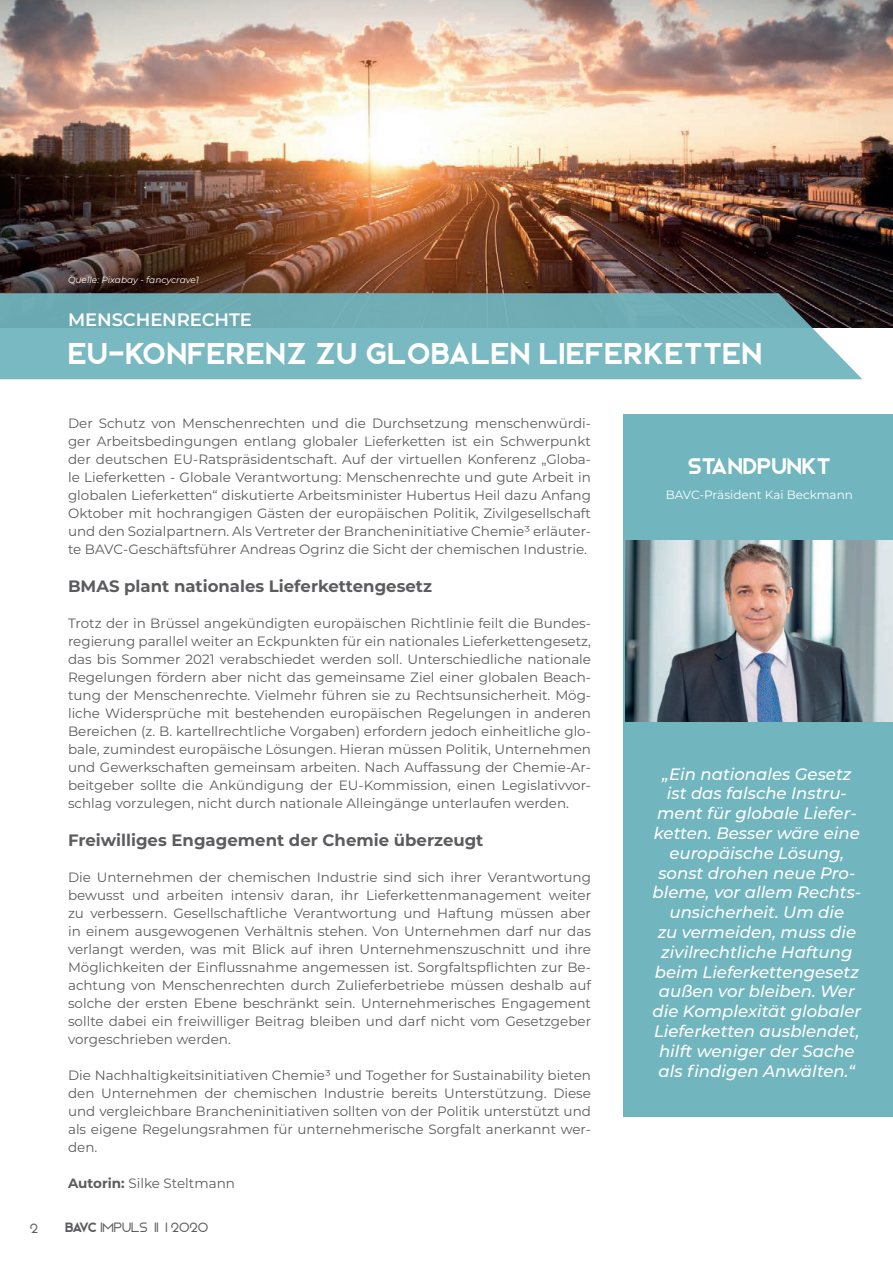
<style>
.page{position:relative;width:893px;height:1263px;background:#fff}
.page>*{position:absolute;margin:0;border:0;box-sizing:border-box;transform-origin:0 0}
.t1{font:30px "Bjorn";letter-spacing:.025em;color:#fff}
.t2{font:22.5px "Bjorn";color:#fff}
.t3{font:600 18px "Montserrat";letter-spacing:-.005em;color:#fff}
.t4{font:italic 500 16.5px/19.8px "Montserrat";color:#fff;text-align:center}
.t5{font:700 16.5px "Montserrat";color:#5c5c5f}
.t6{font:13.5px/18px "Montserrat";color:#5c5c5f;text-align:justify}
.t7{font:300 13.5px "Bjorn";color:#5c5c5f}
.t8{font:12px "Montserrat";color:#fff}
.t9{font:italic 9px "Montserrat";color:#fff}
.s1{font-weight:700}
.s2{font-weight:400}
</style>
<div class="page">
<img style="left:0;top:0;width:893px;height:327px">
<svg style="left:0;top:293px;width:862px;height:86px;background:#74b0b8"></svg>
<div style="left:623px;top:415px;width:270px;height:702px;background:#71b5be"></div>
<img style="left:626px;top:540px;width:267px;height:182px">
<p class="t9" style="left:68px;top:274px;width:132px">Quelle: Pixabay - fancycrave1</p>
<h3 class="t3" style="left:68px;top:306px;width:185px">MENSCHENRECHTE</h3>
<h1 class="t1" style="left:68px;top:335px;width:695px">EU-KONFERENZ ZU GLOBALEN LIEFERKETTEN</h1>
<p class="t6" style="left:68px;top:414px;width:525px">Der Schutz von Menschenrechten und die Durchsetzung menschenwürdi&shy;ger Arbeitsbedingungen entlang globaler Lieferketten ist ein Schwerpunkt der deutschen EU-Ratspräsidentschaft. Auf der virtuellen Konferenz „Globa&shy;le Lieferketten - Globale Verantwortung: Menschenrechte und gute Arbeit in globalen Lieferketten“ diskutierte Arbeitsminister Hubertus Heil dazu Anfang Oktober mit hochrangigen Gästen der europäischen Politik, Zivilgesellschaft und den Sozialpartnern. Als Vertreter der Brancheninitiative Chemie³ erläuter&shy;te BAVC-Geschäftsführer Andreas Ogrinz die Sicht der chemischen Industrie.</p>
<p class="t5" style="left:68px;top:574px;width:365px">BMAS plant nationales Lieferkettengesetz</p>
<p class="t6" style="left:68px;top:613px;width:525px">Trotz der in Brüssel angekündigten europäischen Richtlinie feilt die Bundes&shy;regierung parallel weiter an Eckpunkten für ein nationales Lieferkettengesetz, das bis Sommer 2021 verabschiedet werden soll. Unterschiedliche nationale Regelungen fördern aber nicht das gemeinsame Ziel einer globalen Beach&shy;tung der Menschenrechte. Vielmehr führen sie zu Rechtsunsicherheit. Mög&shy;liche Widersprüche mit bestehenden europäischen Regelungen in anderen Bereichen (z. B. kartellrechtliche Vorgaben) erfordern jedoch einheitliche glo&shy;bale, zumindest europäische Lösungen. Hieran müssen Politik, Unternehmen und Gewerkschaften gemeinsam arbeiten. Nach Auffassung der Chemie-Ar&shy;beitgeber sollte die Ankündigung der EU-Kommission, einen Legislativvor&shy;schlag vorzulegen, nicht durch nationale Alleingänge unterlaufen werden.</p>
<p class="t5" style="left:68px;top:828px;width:417px">Freiwilliges Engagement der Chemie überzeugt</p>
<p class="t6" style="left:68px;top:867px;width:525px">Die Unternehmen der chemischen Industrie sind sich ihrer Verantwortung bewusst und arbeiten intensiv daran, ihr Lieferkettenmanagement weiter zu verbessern. Gesellschaftliche Verantwortung und Haftung müssen aber in einem ausgewogenen Verhältnis stehen. Von Unternehmen darf nur das verlangt werden, was mit Blick auf ihren Unternehmenszuschnitt und ihre Möglichkeiten der Einflussnahme angemessen ist. Sorgfaltspflichten zur Be&shy;achtung von Menschenrechten durch Zulieferbetriebe müssen deshalb auf solche der ersten Ebene beschränkt sein. Unternehmerisches Engagement sollte dabei ein freiwilliger Beitrag bleiben und darf nicht vom Gesetzgeber vorgeschrieben werden.</p>
<p class="t6" style="left:68px;top:1065px;width:524px">Die Nachhaltigkeitsinitiativen Chemie³ und Together for Sustainability bieten den Unternehmen der chemischen Industrie bereits Unterstützung. Diese und vergleichbare Brancheninitiativen sollten von der Politik unterstützt und als eigene Regelungsrahmen für unternehmerische Sorgfalt anerkannt wer&shy;den.</p>
<p class="t6" style="left:68px;top:1173px;width:168px"><span class="s1">Autorin:</span> Silke Steltmann</p>
<p class="t7" style="left:30px;top:1220px;width:10px">2</p>
<p class="t7" style="left:65px;top:1219px;width:145px"><span class="s2">BAVC</span> IMPULS 11 I 2020</p>
<h2 class="t2" style="left:688px;top:453px;width:145px">STANDPUNKT</h2>
<p class="t8" style="left:666px;top:486px;width:189px">BAVC-Präsident Kai Beckmann</p>
<p class="t4" style="left:652px;top:763px;width:210px">„Ein nationales Gesetz ist das falsche Instru&shy;ment für globale Liefer&shy;ketten. Besser wäre eine europäische Lösung, sonst drohen neue Pro&shy;bleme, vor allem Rechts&shy;unsicherheit. Um die<br>zu vermeiden, muss die zivilrechtliche Haftung beim Lieferkettengesetz außen vor bleiben. Wer die Komplexität globaler<br>Lieferketten ausblendet, hilft weniger der Sache als findigen Anwälten.“</p>
</div>
